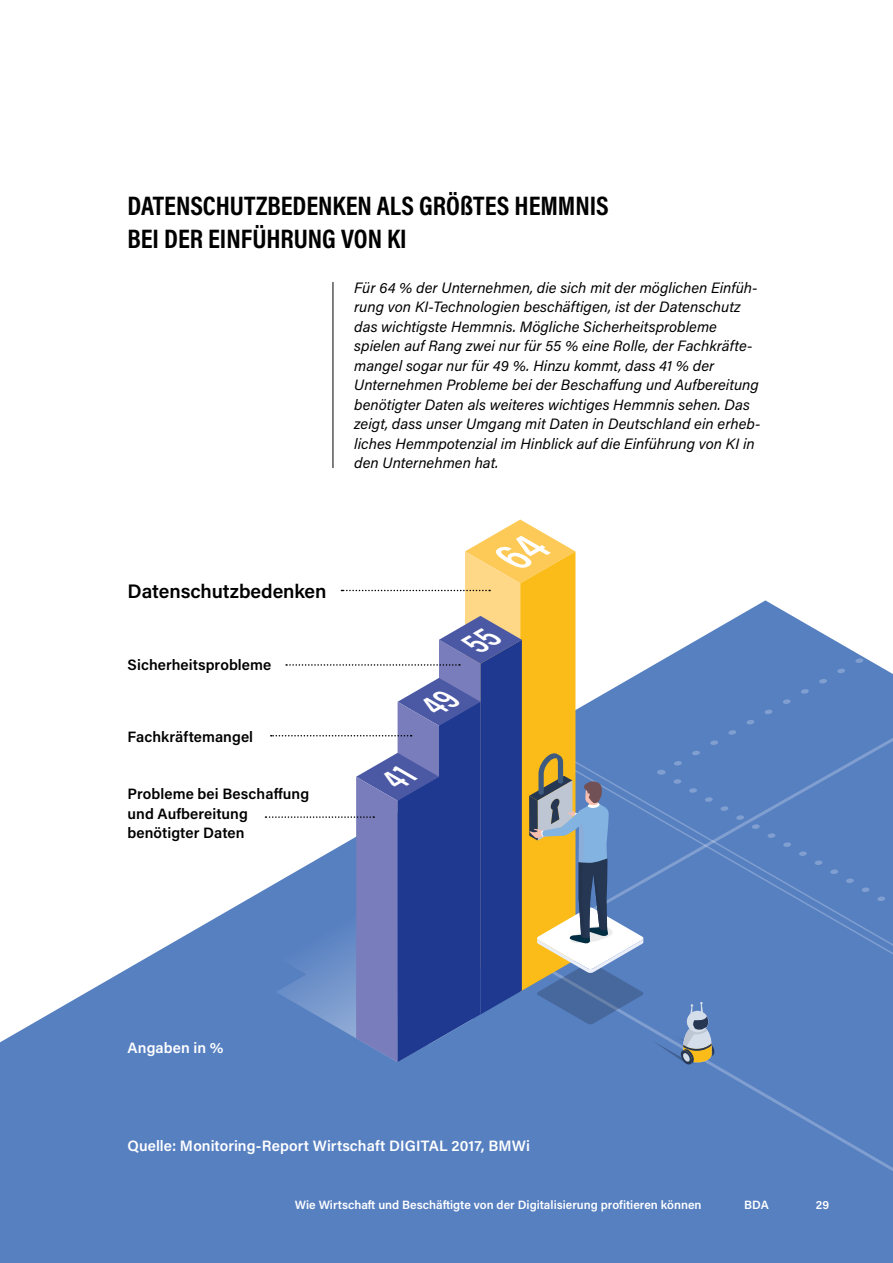
<style>
.page{position:relative;width:893px;height:1263px;background:#fff}
.page>*{position:absolute;margin:0;border:0;box-sizing:border-box;transform-origin:0 0}
.t1{font:700 27px/33px "Acumin Pro Cond";color:#000}
.t2{font:600 19.5px "Acumin Pro";letter-spacing:-.005em;color:#000}
.t3{font:italic 15px/19.5px "Acumin Pro";color:#000}
.t4{font:600 15px/19.5px "Acumin Pro";letter-spacing:.005em;color:#000}
.t5{font:600 15px "Acumin Pro";letter-spacing:.005em;color:#fff}
.t6{font:600 12px "Acumin Pro";color:#fff}
</style>
<div class="page">
<div style="left:0;top:990px;width:514px;height:273px;background:#5780c1"></div>
<div style="left:514px;top:1119px;width:379px;height:144px;background:#5780c1"></div>
<svg style="left:90px;top:600px;width:739px;height:519px"></svg>
<svg style="left:144px;top:812px;width:121px;height:250px;fill:#5780c1"></svg>
<div style="left:666px;top:775px;width:227px;height:376px;background:#5780c1"></div>
<svg style="left:659px;top:637px;width:234px;height:138px;background:#6087c4"></svg>
<svg style="left:653px;top:1002px;width:61px;height:63px;background:#758fb4"></svg>
<hr style="left:333px;top:282px;width:1px;height:186px;background:#000">
<svg style="left:265px;top:519px;width:379px;height:543px"></svg>
<h1 class="t1" style="left:128px;top:188px;width:483px">DATENSCHUTZBEDENKEN ALS GRÖßTES HEMMNIS<br>BEI DER EINFÜHRUNG VON KI</h1>
<p class="t3" style="left:354px;top:277px;width:408px">Für 64 % der Unternehmen, die sich mit der möglichen Einfüh&shy;rung von KI-Technologien beschäftigen, ist der Datenschutz das wichtigste Hemmnis. Mögliche Sicherheitsprobleme spielen auf Rang zwei nur für 55 % eine Rolle, der Fachkräfte&shy;mangel sogar nur für 49 %. Hinzu kommt, dass 41 % der Unternehmen Probleme bei der Beschaffung und Aufbereitung benötigter Daten als weiteres wichtiges Hemmnis sehen. Das zeigt, dass unser Umgang mit Daten in Deutschland ein erheb&shy;liches Hemmpotenzial im Hinblick auf die Einführung von KI in den Unternehmen hat.</p>
<h2 class="t2" style="left:128px;top:577px;width:201px">Datenschutzbedenken</h2>
<p class="t4" style="left:128px;top:655px;width:145px">Sicherheitsprobleme</p>
<p class="t4" style="left:128px;top:726px;width:127px">Fachkräftemangel</p>
<p class="t4" style="left:128px;top:783px;width:183px">Probleme bei Beschaffung und Aufbereitung benötigter Daten</p>
<p class="t5" style="left:128px;top:1037px;width:97px">Angaben in %</p>
<p class="t5" style="left:128px;top:1135px;width:404px">Quelle: Monitoring-Report Wirtschaft DIGITAL 2017, BMWi</p>
<p class="t6" style="left:295px;top:1196px;width:408px">Wie Wirtschaft und Beschäftigte von der Digitalisierung profitieren können</p>
<p class="t6" style="left:744px;top:1196px;width:26px">BDA</p>
<p class="t6" style="left:816px;top:1196px;width:15px">29</p>
</div>
